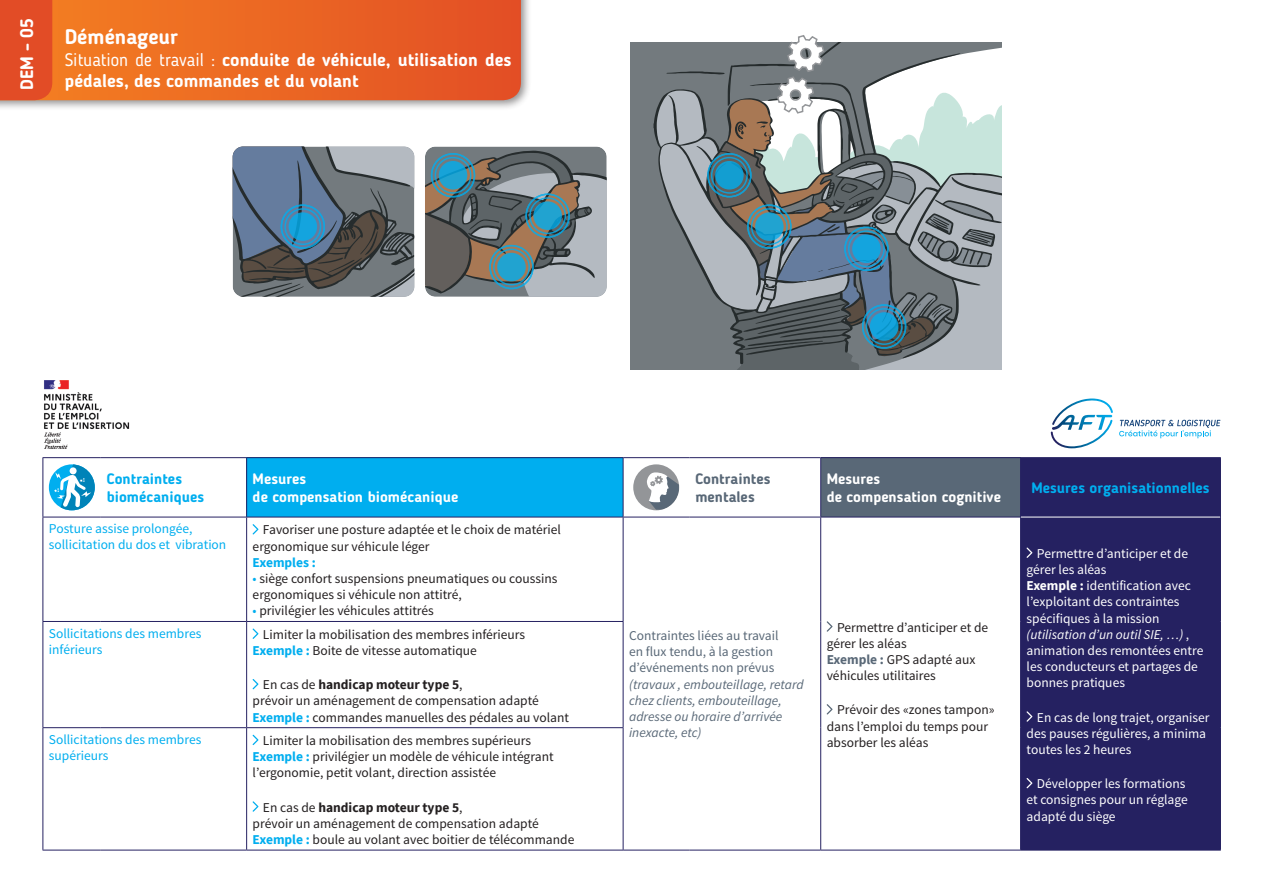
<style>
.page{position:relative;width:1263px;height:893px;background:#fff}
.page>*{position:absolute;margin:0;border:0;box-sizing:border-box;transform-origin:0 0}
.t1{font:700 21px "Blogger Sans";color:#fff}
.t2{font:700 18px "Blogger Sans";color:#fff}
.t3{font:700 15px/18px "Blogger Sans";color:#fff}
.t4{font:700 15px/18px "Blogger Sans";color:#00aeef}
.t5{font:700 15px/18px "Blogger Sans";color:#596877}
.t6{font:13.5px/16.2px "Source Sans Pro";color:#231f20}
.t7{font:13.5px/16.2px "Source Sans Pro";color:#fff}
.t8{font:13.5px/16.2px "Source Sans Pro";color:#00aeef}
.t9{font:italic 13.5px/16.2px "Source Sans Pro";color:#596877}
.t10{font:13.5px/16.2px "Source Sans Pro";color:#596877}
.t11{font:700 13.5px "Source Sans Pro";color:#00aeef}
.s1{font-weight:400}
.s2{color:#00aeef}
.s3{font-weight:700}
.s4{font-style:italic}
.s5{font-weight:700;color:#596877}
.s6{font-weight:700;color:#00aeef}
</style>
<div class="page">
<svg style="left:233px;top:147px;width:181px;height:150px;background:#66707c"></svg>
<svg style="left:425px;top:147px;width:182px;height:150px;background:#7b7d7d"></svg>
<div style="left:630px;top:42px;width:36px;height:328px;background:#737a7e"></div>
<svg style="left:653px;top:53px;width:13px;height:311px;background:#777e82"></svg>
<div style="left:497px;top:253px;width:29px;height:28px;background:#21a3d0;border-radius:50%"></div>
<div style="left:493px;top:249px;width:37px;height:36px;border:1px solid #00aeef;border-radius:50%"></div>
<div style="left:489px;top:245px;width:45px;height:44px;border:2px solid #00aeef;border-radius:50%"></div>
<svg style="left:533px;top:201px;width:29px;height:29px"></svg>
<div style="left:529px;top:197px;width:37px;height:37px;border:1px solid #00aeef;border-radius:50%"></div>
<div style="left:525px;top:193px;width:45px;height:45px;border:2px solid #00aeef;border-radius:50%"></div>
<svg style="left:289px;top:212px;width:28px;height:29px"></svg>
<div style="left:284px;top:208px;width:37px;height:37px;border:1px solid #00aeef;border-radius:50%"></div>
<div style="left:281px;top:204px;width:44px;height:45px;border:2px solid #00aeef;border-radius:50%"></div>
<svg style="left:439px;top:161px;width:28px;height:29px"></svg>
<div style="left:435px;top:157px;width:36px;height:37px;border:1px solid #00aeef;border-radius:50%"></div>
<div style="left:431px;top:153px;width:44px;height:44px;border:2px solid #00aeef;border-radius:50%"></div>
<svg style="left:666px;top:35px;width:335px;height:335px;background:#8c979c"></svg>
<div style="left:0;top:0;width:532px;height:112px;background:#231f20;opacity:.5"></div>
<svg style="left:52px;top:0;width:469px;height:100px;background:#ea6523"></svg>
<div style="left:0;top:0;width:52px;height:100px;background:#e24c26"></div>
<div style="left:247px;top:458px;width:376px;height:59px;background:#00aeef"></div>
<div style="left:821px;top:458px;width:199px;height:59px;background:#596877"></div>
<div style="left:1021px;top:458px;width:199px;height:392px;background:#252161"></div>
<hr style="left:43px;top:457px;width:58px;height:1px;background:#252161">
<hr style="left:43px;top:458px;width:1px;height:59px;background:#252161">
<hr style="left:101px;top:457px;width:146px;height:1px;background:#252161">
<hr style="left:247px;top:457px;width:376px;height:1px;background:#252161">
<hr style="left:246px;top:458px;width:1px;height:59px;background:#252161">
<hr style="left:623px;top:457px;width:66px;height:1px;background:#252161">
<hr style="left:623px;top:458px;width:1px;height:59px;background:#252161">
<hr style="left:689px;top:457px;width:132px;height:1px;background:#252161">
<hr style="left:821px;top:457px;width:200px;height:1px;background:#252161">
<hr style="left:820px;top:458px;width:1px;height:59px;background:#252161">
<hr style="left:1020px;top:458px;width:1px;height:59px;background:#252161">
<hr style="left:43px;top:517px;width:58px;height:1px;background:#252161">
<hr style="left:43px;top:517px;width:1px;height:104px;background:#252161">
<hr style="left:101px;top:517px;width:146px;height:1px;background:#252161">
<hr style="left:247px;top:517px;width:376px;height:1px;background:#252161">
<hr style="left:246px;top:517px;width:1px;height:104px;background:#252161">
<hr style="left:623px;top:517px;width:66px;height:1px;background:#252161">
<hr style="left:623px;top:517px;width:1px;height:104px;background:#252161">
<hr style="left:689px;top:517px;width:132px;height:1px;background:#252161">
<hr style="left:821px;top:517px;width:200px;height:1px;background:#252161">
<hr style="left:820px;top:517px;width:1px;height:104px;background:#252161">
<hr style="left:1020px;top:517px;width:1px;height:104px;background:#252161">
<hr style="left:43px;top:621px;width:58px;height:1px;background:#252161">
<hr style="left:43px;top:622px;width:1px;height:105px;background:#252161">
<hr style="left:101px;top:621px;width:146px;height:1px;background:#252161">
<hr style="left:247px;top:621px;width:376px;height:1px;background:#252161">
<hr style="left:246px;top:622px;width:1px;height:105px;background:#252161">
<hr style="left:623px;top:622px;width:1px;height:105px;background:#252161">
<hr style="left:820px;top:621px;width:1px;height:107px;background:#252161">
<hr style="left:1020px;top:621px;width:1px;height:107px;background:#252161">
<hr style="left:43px;top:727px;width:58px;height:1px;background:#252161">
<hr style="left:43px;top:728px;width:1px;height:122px;background:#252161">
<hr style="left:101px;top:727px;width:146px;height:1px;background:#252161">
<hr style="left:247px;top:727px;width:376px;height:1px;background:#252161">
<hr style="left:246px;top:728px;width:1px;height:122px;background:#252161">
<hr style="left:623px;top:728px;width:1px;height:122px;background:#252161">
<hr style="left:820px;top:728px;width:1px;height:122px;background:#252161">
<hr style="left:1020px;top:728px;width:1px;height:122px;background:#252161">
<hr style="left:43px;top:850px;width:58px;height:1px;background:#252161">
<hr style="left:101px;top:850px;width:146px;height:1px;background:#252161">
<hr style="left:247px;top:850px;width:376px;height:1px;background:#252161">
<hr style="left:623px;top:850px;width:66px;height:1px;background:#252161">
<hr style="left:689px;top:850px;width:132px;height:1px;background:#252161">
<hr style="left:821px;top:850px;width:200px;height:1px;background:#252161">
<hr style="left:1021px;top:457px;width:200px;height:1px;background:#252161">
<hr style="left:1220px;top:458px;width:1px;height:59px;background:#252161">
<hr style="left:1220px;top:517px;width:1px;height:104px;background:#252161">
<hr style="left:1220px;top:621px;width:1px;height:107px;background:#252161">
<hr style="left:1220px;top:728px;width:1px;height:122px;background:#252161">
<hr style="left:1021px;top:850px;width:200px;height:1px;background:#252161">
<hr style="left:1021px;top:517px;width:199px;height:1px;background:#fff">
<div style="left:49px;top:464px;width:46px;height:46px;background:#00aeef;border-radius:50%"></div>
<svg style="left:54px;top:464px;width:41px;height:46px"></svg>
<div style="left:633px;top:464px;width:46px;height:46px;background:#939598;border-radius:50%"></div>
<svg style="left:647px;top:472px;width:32px;height:38px"></svg>
<svg style="left:253px;top:524px;width:5px;height:10px"></svg>
<svg style="left:827px;top:621px;width:5px;height:11px"></svg>
<svg style="left:827px;top:704px;width:5px;height:10px"></svg>
<svg style="left:1026px;top:548px;width:6px;height:10px"></svg>
<svg style="left:1026px;top:711px;width:6px;height:11px"></svg>
<svg style="left:1026px;top:778px;width:6px;height:10px"></svg>
<svg style="left:253px;top:629px;width:5px;height:10px"></svg>
<svg style="left:253px;top:679px;width:5px;height:10px"></svg>
<svg style="left:253px;top:735px;width:5px;height:10px"></svg>
<svg style="left:253px;top:801px;width:5px;height:11px"></svg>
<svg style="left:1051px;top:398px;width:62px;height:50px"></svg>
<svg style="left:1119px;top:420px;width:101px;height:18px"></svg>
<img style="left:44px;top:380px;width:86px;height:69px">
<h2 class="t2" style="left:16px;top:90px;width:73px;rotate:-90deg">DEM - 05</h2>
<h1 class="t1" style="left:65px;top:24px;width:115px">Déménageur</h1>
<h2 class="t2" style="left:65px;top:49px;width:448px"><span class="s1">Situation de travail :</span> conduite de véhicule, utilisation des</h2>
<h2 class="t2" style="left:65px;top:70px;width:295px">pédales, des commandes et du volant</h2>
<p class="t4" style="left:107px;top:470px;width:99px">Contraintes biomécaniques</p>
<p class="t3" style="left:253px;top:470px;width:207px">Mesures<br>de compensation biomécanique</p>
<p class="t5" style="left:695px;top:470px;width:77px">Contraintes mentales</p>
<p class="t3" style="left:827px;top:470px;width:176px">Mesures<br>de compensation cognitive</p>
<p class="t4" style="left:1031px;top:479px;width:180px">Mesures organisationnelles</p>
<p class="t8" style="left:49px;top:521px;width:179px">Posture assise prolongée, sollicitation du dos et vibration</p>
<p class="t6" style="left:253px;top:522px;width:310px;text-indent:10px">Favoriser une posture adaptée et le choix de matériel ergonomique sur véhicule léger</p>
<p class="t11" style="left:253px;top:553px;width:65px">Exemples :</p>
<p class="t6" style="left:253px;top:571px;width:306px"><span class="s2">•</span> siège confort suspensions pneumatiques ou coussins ergonomiques si véhicule non attitré,</p>
<p class="t6" style="left:253px;top:603px;width:183px"><span class="s2">•</span> privilégier les véhicules attitrés</p>
<p class="t10" style="left:629px;top:628px;width:151px">Contraintes liées au travail en flux tendu, à la gestion d’événements non prévus</p>
<p class="t9" style="left:629px;top:676px;width:176px">(travaux , embouteillage, retard chez clients, embouteillage, adresse ou horaire d’arrivée inexacte, etc)</p>
<p class="t7" style="left:1026px;top:545px;width:178px;text-indent:10px">Permettre d’anticiper et de gérer les aléas<br><span class="s3">Exemple :</span> identification avec l’exploitant des contraintes spécifiques à la mission <span class="s4">(utilisation d’un outil SIE, …)</span> , animation des remontées entre les conducteurs et partages de bonnes pratiques</p>
<p class="t7" style="left:1026px;top:709px;width:185px;text-indent:10px">En cas de long trajet, organiser des pauses régulières, a minima toutes les 2 heures</p>
<p class="t7" style="left:1026px;top:776px;width:163px;text-indent:10px">Développer les formations et consignes pour un réglage adapté du siège</p>
<p class="t6" style="left:827px;top:619px;width:163px;text-indent:10px">Permettre d’anticiper et de gérer les aléas<br><span class="s5">Exemple :</span> GPS adapté aux véhicules utilitaires</p>
<p class="t6" style="left:827px;top:702px;width:169px;text-indent:10px">Prévoir des «zones tampon» dans l’emploi du temps pour absorber les aléas</p>
<p class="t8" style="left:49px;top:625px;width:154px">Sollicitations des membres inférieurs</p>
<p class="t6" style="left:253px;top:626px;width:274px;text-indent:10px">Limiter la mobilisation des membres inférieurs<br><span class="s6">Exemple :</span> Boite de vitesse automatique</p>
<p class="t6" style="left:253px;top:677px;width:318px;text-indent:10px">En cas de <span class="s3">handicap moteur type 5</span>,<br>prévoir un aménagement de compensation adapté<br><span class="s6">Exemple :</span> commandes manuelles des pédales au volant</p>
<p class="t8" style="left:49px;top:731px;width:154px">Sollicitations des membres supérieurs</p>
<p class="t6" style="left:253px;top:733px;width:302px;text-indent:10px">Limiter la mobilisation des membres supérieurs<br><span class="s6">Exemple :</span> privilégier un modèle de véhicule intégrant l’ergonomie, petit volant, direction assistée</p>
<p class="t6" style="left:253px;top:799px;width:323px;text-indent:10px">En cas de <span class="s3">handicap moteur type 5</span>,<br>prévoir un aménagement de compensation adapté<br><span class="s6">Exemple :</span> boule au volant avec boitier de télécommande</p>
</div>
